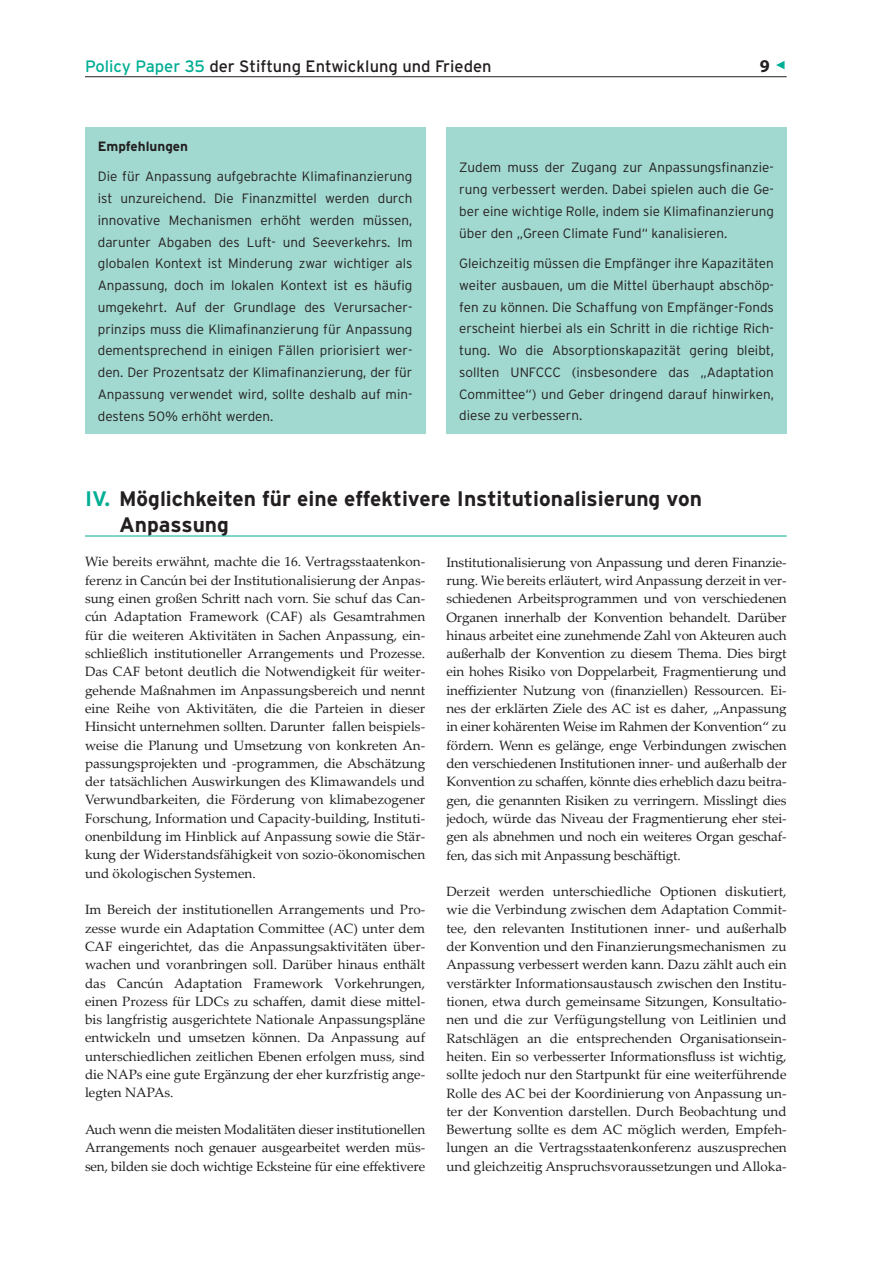
<style>
.page{position:relative;width:893px;height:1263px;background:#fff}
.page>*{position:absolute;margin:0;border:0;box-sizing:border-box;transform-origin:0 0}
.t1{font:700 21px/25.5px "Interstate";color:#231f20}
.t2{font:700 18px "Myriad Pro";color:#231f20}
.t3{font:16.5px "Interstate";color:#231f20}
.t4{font:13.5px/18.3px "Palatino Linotype";color:#231f20;text-align:justify}
.t5{font:300 13.5px/21.8px "Interstate";color:#231f20;text-align:justify}
.t6{font:700 13.5px "Interstate";color:#231f20}
.s1{color:#00ae95}
</style>
<div class="page">
<svg style="left:776px;top:61px;width:8px;height:8px"></svg>
<hr style="left:85px;top:76px;width:702px;height:1px;background:#231f20">
<div style="left:85px;top:128px;width:340px;height:306px;background:#a1d8cf"></div>
<div style="left:446px;top:128px;width:341px;height:306px;background:#a1d8cf"></div>
<hr style="left:85px;top:536px;width:702px;height:1px;background:#00ae95">
<p class="t3" style="left:85px;top:57px;width:408px"><span class="s1">Policy Paper 35</span> der Stiftung Entwicklung und Frieden</p>
<h2 class="t2" style="left:760px;top:54px;width:11px">9</h2>
<p class="t6" style="left:98px;top:139px;width:92px">Empfehlungen</p>
<p class="t5" style="left:98px;top:166px;width:316px">Die für Anpassung aufgebrachte Klimafinanzierung ist unzureichend. Die Finanzmittel werden durch innovative Mechanismen erhöht werden müssen, darunter Abgaben des Luft- und Seeverkehrs. Im globalen Kontext ist Minderung zwar wichtiger als Anpassung, doch im lokalen Kontext ist es häufig umgekehrt. Auf der Grundlage des Verursacher&shy;prinzips muss die Klimafinanzierung für Anpassung dementsprechend in einigen Fällen priorisiert wer&shy;den. Der Prozentsatz der Klimafinanzierung, der für Anpassung verwendet wird, sollte deshalb auf min&shy;destens 50% erhöht werden.</p>
<p class="t5" style="left:459px;top:157px;width:316px">Zudem muss der Zugang zur Anpassungsfinanzie&shy;rung verbessert werden. Dabei spielen auch die Ge&shy;ber eine wichtige Rolle, indem sie Klimafinanzierung über den „Green Climate Fund“ kanalisieren.</p>
<p class="t5" style="left:459px;top:252px;width:316px">Gleichzeitig müssen die Empfänger ihre Kapazitäten weiter ausbauen, um die Mittel überhaupt abschöp&shy;fen zu können. Die Schaffung von Empfänger-Fonds erscheint hierbei als ein Schritt in die richtige Rich&shy;tung. Wo die Absorptionskapazität gering bleibt, sollten UNFCCC (insbesondere das „Adaptation Committee“) und Geber dringend darauf hinwirken, diese zu verbessern.</p>
<h1 class="t1" style="left:119px;top:486px;width:584px;text-indent:-34px"><span class="s1">IV.</span> Möglichkeiten für eine effektivere Institutionalisierung von<br>Anpassung</h1>
<p class="t4" style="left:85px;top:552px;width:342px">Wie bereits erwähnt, machte die 16. Vertragsstaatenkon&shy;ferenz in Cancún bei der Institutionalisierung der Anpas&shy;sung einen großen Schritt nach vorn. Sie schuf das Can&shy;cún Adaptation Framework (CAF) als Gesamtrahmen für die weiteren Aktivitäten in Sachen Anpassung, ein&shy;schließlich institutioneller Arrangements und Prozesse.<br>Das CAF betont deutlich die Notwendigkeit für weiter&shy;gehende Maßnahmen im Anpassungsbereich und nennt eine Reihe von Aktivitäten, die die Parteien in dieser Hinsicht unternehmen sollten. Darunter fallen beispiels&shy;weise die Planung und Umsetzung von konkreten An&shy;passungsprojekten und -programmen, die Abschätzung der tatsächlichen Auswirkungen des Klimawandels und Verwundbarkeiten, die Förderung von klimabezogener Forschung, Information und Capacity-building, Instituti&shy;onenbildung im Hinblick auf Anpassung sowie die Stär&shy;kung der Widerstandsfähigkeit von sozio-ökonomischen und ökologischen Systemen.</p>
<p class="t4" style="left:85px;top:900px;width:342px">Im Bereich der institutionellen Arrangements und Pro&shy;zesse wurde ein Adaptation Committee (AC) unter dem CAF eingerichtet, das die Anpassungsaktivitäten über&shy;wachen und voranbringen soll. Darüber hinaus enthält das Cancún Adaptation Framework Vorkehrungen, einen Prozess für LDCs zu schaffen, damit diese mittel&shy;bis langfristig ausgerichtete Nationale Anpassungspläne entwickeln und umsetzen können. Da Anpassung auf unterschiedlichen zeitlichen Ebenen erfolgen muss, sind die NAPs eine gute Ergänzung der eher kurzfristig ange&shy;legten NAPAs.</p>
<p class="t4" style="left:85px;top:1120px;width:342px">Auch wenn die meisten Modalitäten dieser institutionellen Arrangements noch genauer ausgearbeitet werden müs&shy;sen, bilden sie doch wichtige Ecksteine für eine effektivere</p>
<p class="t4" style="left:446px;top:552px;width:342px">Institutionalisierung von Anpassung und deren Finanzie&shy;rung. Wie bereits erläutert, wird Anpassung derzeit in ver&shy;schiedenen Arbeitsprogrammen und von verschiedenen Organen innerhalb der Konvention behandelt. Darüber hinaus arbeitet eine zunehmende Zahl von Akteuren auch außerhalb der Konvention zu diesem Thema. Dies birgt ein hohes Risiko von Doppelarbeit, Fragmentierung und ineffizienter Nutzung von (finanziellen) Ressourcen. Ei&shy;nes der erklärten Ziele des AC ist es daher, „Anpassung in einer kohärenten Weise im Rahmen der Konvention“ zu fördern. Wenn es gelänge, enge Verbindungen zwischen den verschiedenen Institutionen inner- und außerhalb der Konvention zu schaffen, könnte dies erheblich dazu beitra&shy;gen, die genannten Risiken zu verringern. Misslingt dies jedoch, würde das Niveau der Fragmentierung eher stei&shy;gen als abnehmen und noch ein weiteres Organ geschaf&shy;fen, das sich mit Anpassung beschäftigt.</p>
<p class="t4" style="left:446px;top:882px;width:342px">Derzeit werden unterschiedliche Optionen diskutiert, wie die Verbindung zwischen dem Adaptation Commit&shy;tee, den relevanten Institutionen inner- und außerhalb der Konvention und den Finanzierungsmechanismen zu Anpassung verbessert werden kann. Dazu zählt auch ein verstärkter Informationsaustausch zwischen den Institu&shy;tionen, etwa durch gemeinsame Sitzungen, Konsultatio&shy;nen und die zur Verfügungstellung von Leitlinien und Ratschlägen an die entsprechenden Organisationsein&shy;heiten. Ein so verbesserter Informationsfluss ist wichtig, sollte jedoch nur den Startpunkt für eine weiterführende Rolle des AC bei der Koordinierung von Anpassung un&shy;ter der Konvention darstellen. Durch Beobachtung und Bewertung sollte es dem AC möglich werden, Empfeh&shy;lungen an die Vertragsstaatenkonferenz auszusprechen und gleichzeitig Anspruchsvoraussetzungen und Alloka-</p>
</div>
